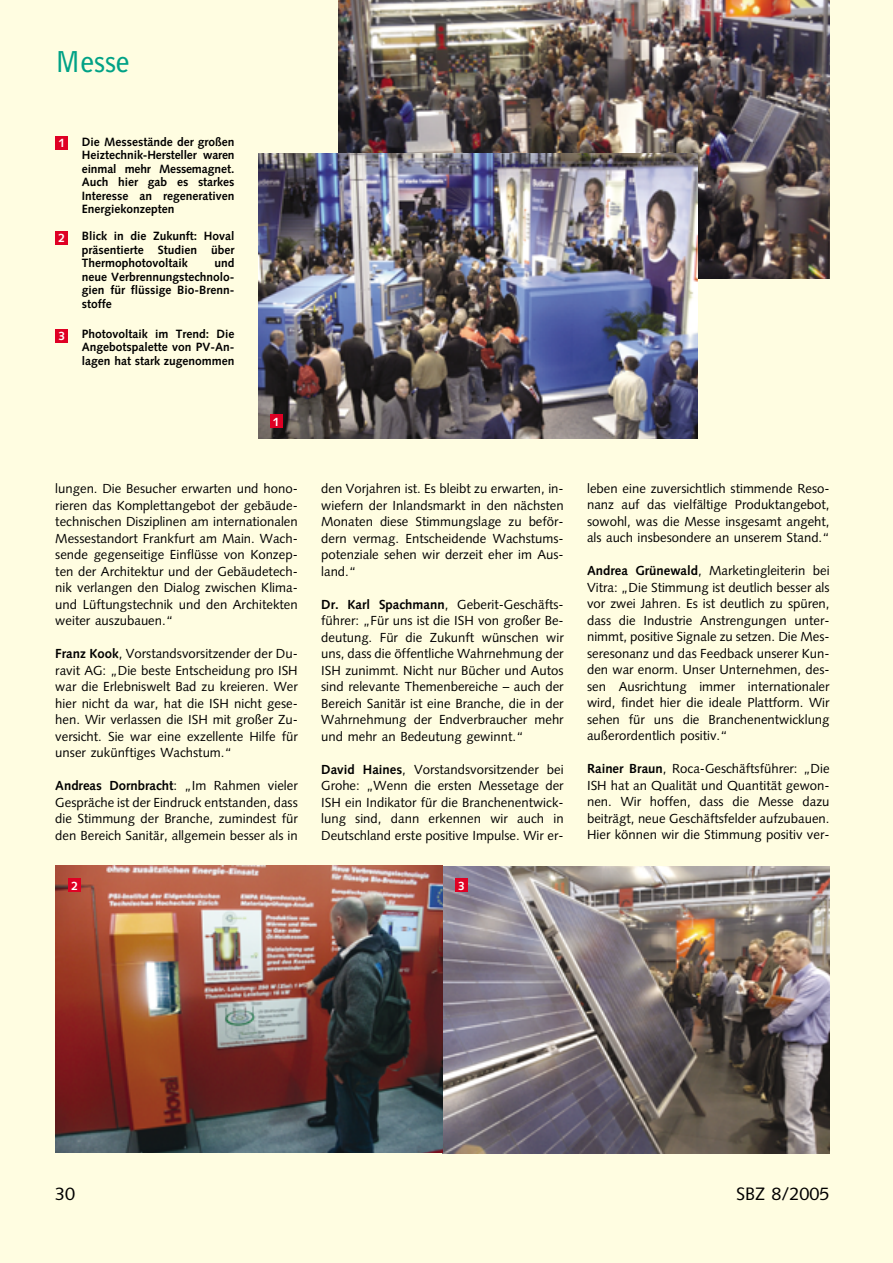
<style>
.page{position:relative;width:893px;height:1263px;background:#fff}
.page>*{position:absolute;margin:0;border:0;box-sizing:border-box;transform-origin:0 0}
.t1{font:700 28.5px "Bell Gothic";letter-spacing:-.01em;color:#00a286}
.t2{font:18px "Syntax";color:#000}
.t3{font:13.2px/16.5px "Syntax";color:#000;text-align:justify}
.t4{font:700 12px/13.5px "Syntax";color:#000;text-align:justify}
.t5{font:700 12px "Syntax";color:#fff}
.s1{font-weight:700}
</style>
<div class="page">
<div style="left:0;top:0;width:892px;height:1263px;background:#fffde1"></div>
<img style="left:442px;top:866px;width:387px;height:287px">
<img style="left:55px;top:866px;width:387px;height:287px">
<img style="left:339px;top:0;width:490px;height:279px">
<img style="left:259px;top:153px;width:438px;height:285px">
<div style="left:270px;top:415px;width:12px;height:13px;background:#df0024"></div>
<div style="left:55px;top:329px;width:13px;height:13px;background:#df0024"></div>
<div style="left:55px;top:231px;width:13px;height:14px;background:#df0024"></div>
<div style="left:455px;top:879px;width:13px;height:13px;background:#df0024"></div>
<div style="left:68px;top:879px;width:13px;height:13px;background:#df0024"></div>
<div style="left:55px;top:136px;width:13px;height:13px;background:#df0024"></div>
<h1 class="t1" style="left:55px;top:51px;width:76px">Messe</h1>
<p class="t5" style="left:58px;top:138px;width:8px">1</p>
<p class="t5" style="left:58px;top:233px;width:8px">2</p>
<p class="t5" style="left:58px;top:331px;width:8px">3</p>
<p class="t4" style="left:82px;top:136px;width:154px">Die Messestände der großen Heiztechnik-Hersteller waren einmal mehr Messemagnet.<br>Auch hier gab es starkes Interesse an regenerativen Energiekonzepten</p>
<p class="t4" style="left:82px;top:230px;width:154px">Blick in die Zukunft: Hoval präsentierte Studien über Thermophotovoltaik</p>
<p class="t4" style="left:82px;top:257px;width:154px;text-indent:133px">und neue Verbrennungstechnolo&shy;gien für flüssige Bio-Brenn&shy;stoffe</p>
<p class="t4" style="left:82px;top:328px;width:154px">Photovoltaik im Trend: Die Angebotspalette von PV-An&shy;lagen hat stark zugenommen</p>
<p class="t5" style="left:273px;top:417px;width:8px">1</p>
<p class="t3" style="left:55px;top:482px;width:244px">lungen. Die Besucher erwarten und hono&shy;rieren das Komplettangebot der gebäude&shy;technischen Disziplinen am internationalen Messestandort Frankfurt am Main. Wach&shy;sende gegenseitige Einflüsse von Konzep&shy;ten der Architektur und der Gebäudetech&shy;nik verlangen den Dialog zwischen Klima&shy;und Lüftungstechnik und den Architekten weiter auszubauen.“</p>
<p class="t3" style="left:55px;top:647px;width:244px"><span class="s1">Franz Kook</span>, Vorstandsvorsitzender der Du&shy;ravit AG: „Die beste Entscheidung pro ISH war die Erlebniswelt Bad zu kreieren. Wer hier nicht da war, hat die ISH nicht gese&shy;hen. Wir verlassen die ISH mit großer Zu&shy;versicht. Sie war eine exzellente Hilfe für unser zukünftiges Wachstum.“</p>
<p class="t3" style="left:55px;top:779px;width:244px"><span class="s1">Andreas Dornbracht</span>: „Im Rahmen vieler Gespräche ist der Eindruck entstanden, dass die Stimmung der Branche, zumindest für den Bereich Sanitär, allgemein besser als in</p>
<p class="t3" style="left:321px;top:482px;width:244px">den Vorjahren ist. Es bleibt zu erwarten, in&shy;wiefern der Inlandsmarkt in den nächsten Monaten diese Stimmungslage zu beför&shy;dern vermag. Entscheidende Wachstums&shy;potenziale sehen wir derzeit eher im Aus&shy;land.“</p>
<p class="t3" style="left:321px;top:597px;width:244px"><span class="s1">Dr. Karl Spachmann</span>, Geberit-Geschäfts&shy;führer: „Für uns ist die ISH von großer Be&shy;deutung. Für die Zukunft wünschen wir uns, dass die öffentliche Wahrnehmung der ISH zunimmt. Nicht nur Bücher und Autos sind relevante Themenbereiche – auch der Bereich Sanitär ist eine Branche, die in der Wahrnehmung der Endverbraucher mehr und mehr an Bedeutung gewinnt.“</p>
<p class="t3" style="left:321px;top:762px;width:244px"><span class="s1">David Haines</span>, Vorstandsvorsitzender bei Grohe: „Wenn die ersten Messetage der ISH ein Indikator für die Branchenentwick&shy;lung sind, dann erkennen wir auch in Deutschland erste positive Impulse. Wir er-</p>
<p class="t5" style="left:71px;top:881px;width:8px">2</p>
<p class="t5" style="left:458px;top:881px;width:8px">3</p>
<p class="t3" style="left:587px;top:481px;width:244px">leben eine zuversichtlich stimmende Reso&shy;nanz auf das vielfältige Produktangebot, sowohl, was die Messe insgesamt angeht, als auch insbesondere an unserem Stand.“</p>
<p class="t3" style="left:587px;top:564px;width:244px"><span class="s1">Andrea Grünewald</span>, Marketingleiterin bei Vitra: „Die Stimmung ist deutlich besser als vor zwei Jahren. Es ist deutlich zu spüren, dass die Industrie Anstrengungen unter&shy;nimmt, positive Signale zu setzen. Die Mes&shy;seresonanz und das Feedback unserer Kun&shy;den war enorm. Unser Unternehmen, des&shy;sen Ausrichtung immer internationaler wird, findet hier die ideale Plattform. Wir sehen für uns die Branchenentwicklung außerordentlich positiv.“</p>
<p class="t3" style="left:587px;top:762px;width:244px"><span class="s1">Rainer Braun</span>, Roca-Geschäftsführer: „Die ISH hat an Qualität und Quantität gewon&shy;nen. Wir hoffen, dass die Messe dazu beiträgt, neue Geschäftsfelder aufzubauen.<br>Hier können wir die Stimmung positiv ver-</p>
<h2 class="t2" style="left:55px;top:1186px;width:22px">30</h2>
<h2 class="t2" style="left:736px;top:1186px;width:95px">SBZ 8/2005</h2>
</div>
